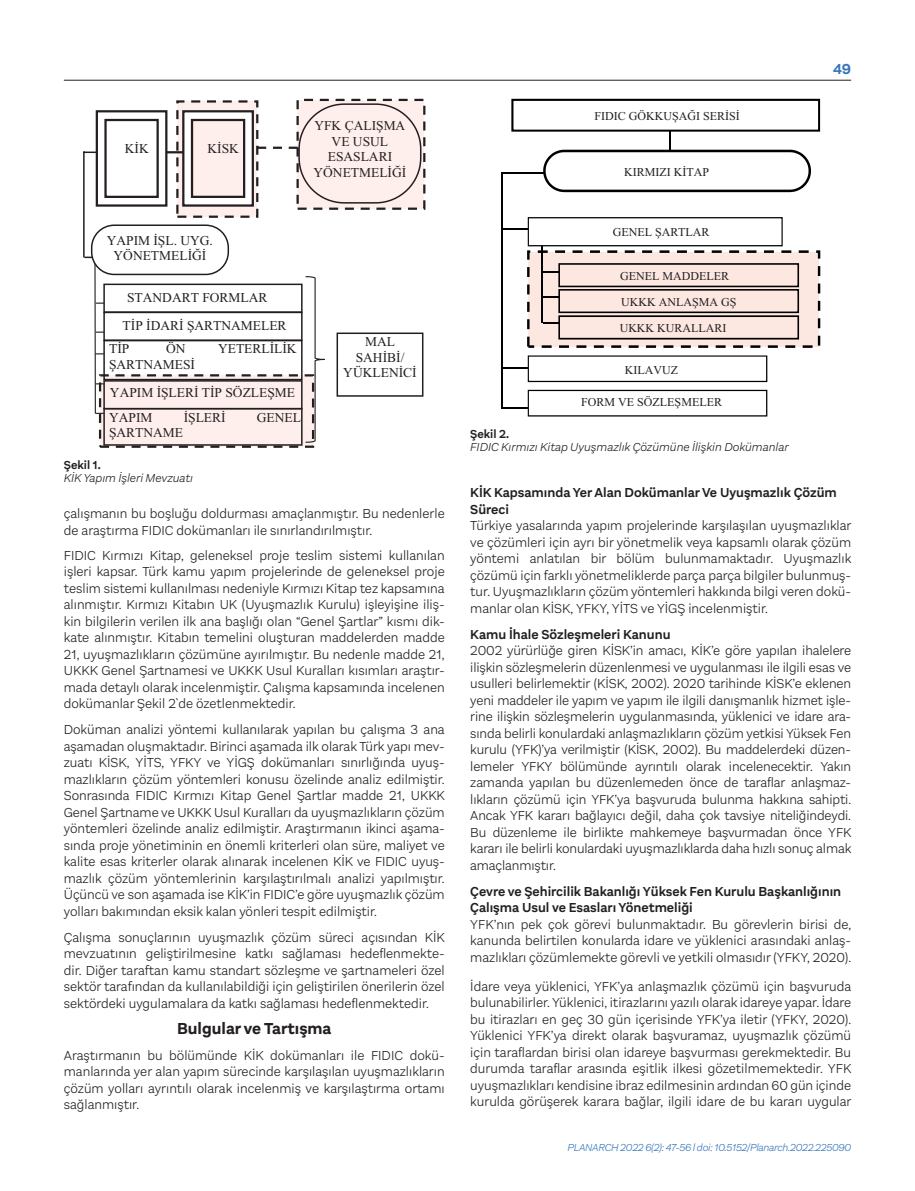
<style>
.page{position:relative;width:915px;height:1191px;background:#fff}
.page>*{position:absolute;margin:0;border:0;box-sizing:border-box;transform-origin:0 0}
.t1{font:700 16.5px "Aestetico";color:#231f20}
.t2{font:700 15px "Aestetico";color:#3876bb}
.t3{font:300 13.5px/16.5px "Aestetico";color:#231f20;text-align:justify}
.t4{font:13.5px/15.5px "Times New Roman";color:#231f20;text-align:center}
.t5{font:600 13.5px/16.5px "Aestetico";color:#231f20}
.t6{font:12px/26.1px "Times New Roman";color:#231f20}
.t7{font:italic 300 12px "Aestetico";color:#231f20}
.t8{font:600 12px "Aestetico";color:#231f20}
.t9{font:italic 300 10.5px "Aestetico";letter-spacing:-.025em;color:#3876bb}
</style>
<div class="page">
<hr style="left:64px;top:80px;width:786px;height:1px;background:#231f20">
<div style="left:100px;top:375px;width:213px;height:72px;background:#feefec"></div>
<div style="left:99px;top:374px;width:215px;height:74px;border:2px dashed #231f20"></div>
<div style="left:297px;top:100px;width:127px;height:109px;background:#feefec"></div>
<div style="left:296px;top:99px;width:129px;height:111px;border:2px dashed #231f20"></div>
<hr style="left:94px;top:250px;width:2px;height:163px;background:#231f20">
<div style="left:92px;top:225px;width:136px;height:49px;background:#fff;border-radius:22px"></div>
<div style="left:91px;top:224px;width:138px;height:51px;border:2px solid #231f20;border-radius:22px"></div>
<svg style="left:96px;top:302px;width:7px;height:2px"></svg>
<div style="left:103px;top:283px;width:199px;height:30px;background:#fff;border:2px solid #231f20"></div>
<div style="left:103px;top:312px;width:199px;height:29px;background:#fff;border:2px solid #231f20"></div>
<svg style="left:96px;top:331px;width:8px;height:2px"></svg>
<div style="left:103px;top:340px;width:199px;height:40px;border:2px solid #231f20"></div>
<div style="left:103px;top:380px;width:199px;height:29px;border:2px solid #231f20"></div>
<div style="left:103px;top:408px;width:199px;height:38px;border:2px solid #231f20"></div>
<div style="left:298px;top:103px;width:123px;height:101px;border:2px solid #231f20;border-radius:45px"></div>
<hr style="left:83px;top:151px;width:2px;height:106px;background:#231f20">
<svg style="left:84px;top:99px;width:216px;height:120px"></svg>
<svg style="left:304px;top:276px;width:21px;height:167px"></svg>
<div style="left:336px;top:332px;width:87px;height:65px;background:#fff;border:2px solid #231f20"></div>
<hr style="left:501px;top:173px;width:1px;height:236px;background:#000001">
<hr style="left:502px;top:172px;width:42px;height:2px;background:#000001">
<hr style="left:503px;top:228px;width:42px;height:2px;background:#000001">
<hr style="left:503px;top:367px;width:42px;height:1px;background:#000001">
<hr style="left:502px;top:407px;width:43px;height:1px;background:#000001">
<svg style="left:527px;top:355px;width:240px;height:27px"></svg>
<svg style="left:527px;top:390px;width:240px;height:26px"></svg>
<svg style="left:527px;top:217px;width:293px;height:131px"></svg>
<svg style="left:511px;top:99px;width:308px;height:93px"></svg>
<p class="t4" style="left:125px;top:140px;width:25px">KİK</p>
<p class="t4" style="left:207px;top:140px;width:33px">KİSK</p>
<p class="t4" style="left:313px;top:118px;width:94px">YFK ÇALIŞMA<br>VE USUL<br>ESASLARI<br>YÖNETMELİĞİ</p>
<p class="t4" style="left:107px;top:233px;width:108px">YAPIM İŞL. UYG.<br>YÖNETMELİĞİ</p>
<p class="t4" style="left:122px;top:283px;width:165px;line-height:27.9px;text-align:left;text-indent:4px">STANDART FORMLAR<br>TİP İDARİ ŞARTNAMELER</p>
<p class="t4" style="left:109px;top:341px;width:22px">TİP</p>
<p class="t4" style="left:166px;top:341px;width:21px">ÖN</p>
<p class="t4" style="left:218px;top:341px;width:80px">YETERLİLİK</p>
<p class="t4" style="left:109px;top:350px;width:187px;line-height:28.2px;text-align:left">ŞARTNAMESİ<br>YAPIM İŞLERİ TİP SÖZLEŞME</p>
<p class="t4" style="left:109px;top:409px;width:45px">YAPIM</p>
<p class="t4" style="left:184px;top:409px;width:43px">İŞLERİ</p>
<p class="t4" style="left:257px;top:409px;width:46px">GENEL</p>
<p class="t4" style="left:109px;top:425px;width:75px">ŞARTNAME</p>
<p class="t8" style="left:64px;top:458px;width:38px">Şekil 1.</p>
<p class="t7" style="left:64px;top:471px;width:131px">KİK Yapım İşleri Mevzuatı</p>
<p class="t4" style="left:343px;top:334px;width:75px">MAL<br>SAHİBİ/<br>YÜKLENİCİ</p>
<p class="t3" style="left:64px;top:505px;width:382px">çalışmanın bu boşluğu doldurması amaçlanmıştır. Bu nedenlerle de araştırma FIDIC dokümanları ile sınırlandırılmıştır.</p>
<p class="t3" style="left:64px;top:547px;width:382px">FIDIC Kırmızı Kitap, geleneksel proje teslim sistemi kullanılan işleri kapsar. Türk kamu yapım projelerinde de geleneksel proje teslim sistemi kullanılması nedeniyle Kırmızı Kitap tez kapsamına alınmıştır. Kırmızı Kitabın UK (Uyuşmazlık Kurulu) işleyişine iliş&shy;kin bilgilerin verilen ilk ana başlığı olan “Genel Şartlar” kısmı dik&shy;kate alınmıştır. Kitabın temelini oluşturan maddelerden madde 21, uyuşmazlıkların çözümüne ayırılmıştır. Bu nedenle madde 21, UKKK Genel Şartnamesi ve UKKK Usul Kuralları kısımları araştır&shy;mada detaylı olarak incelenmiştir. Çalışma kapsamında incelenen dokümanlar Şekil 2`de özetlenmektedir.</p>
<p class="t3" style="left:64px;top:721px;width:382px">Doküman analizi yöntemi kullanılarak yapılan bu çalışma 3 ana aşamadan oluşmaktadır. Birinci aşamada ilk olarak Türk yapı mev&shy;zuatı KİSK, YİTS, YFKY ve YİGŞ dokümanları sınırlığında uyuş&shy;mazlıkların çözüm yöntemleri konusu özelinde analiz edilmiştir.<br>Sonrasında FIDIC Kırmızı Kitap Genel Şartlar madde 21, UKKK Genel Şartname ve UKKK Usul Kuralları da uyuşmazlıkların çözüm yöntemleri özelinde analiz edilmiştir. Araştırmanın ikinci aşama&shy;sında proje yönetiminin en önemli kriterleri olan süre, maliyet ve kalite esas kriterler olarak alınarak incelenen KİK ve FIDIC uyuş&shy;mazlık çözüm yöntemlerinin karşılaştırılmalı analizi yapılmıştır.<br>Üçüncü ve son aşamada ise KİK’in FIDIC’e göre uyuşmazlık çözüm yolları bakımından eksik kalan yönleri tespit edilmiştir.</p>
<p class="t3" style="left:64px;top:928px;width:382px">Çalışma sonuçlarının uyuşmazlık çözüm süreci açısından KİK mevzuatının geliştirilmesine katkı sağlaması hedeflenmekte&shy;dir. Diğer taraftan kamu standart sözleşme ve şartnameleri özel sektör tarafından da kullanılabildiği için geliştirilen önerilerin özel sektördeki uygulamalara da katkı sağlaması hedeflenmektedir.</p>
<p class="t1" style="left:177px;top:1018px;width:156px">Bulgular ve Tartışma</p>
<p class="t3" style="left:64px;top:1046px;width:382px">Araştırmanın bu bölümünde KİK dokümanları ile FIDIC dokü&shy;manlarında yer alan yapım sürecinde karşılaşılan uyuşmazlıkların çözüm yolları ayrıntılı olarak incelenmiş ve karşılaştırma ortamı sağlanmıştır.</p>
<p class="t6" style="left:594px;top:103px;width:147px">FIDIC GÖKKUŞAĞI SERİSİ</p>
<p class="t6" style="left:624px;top:158px;width:86px">KIRMIZI KİTAP</p>
<p class="t6" style="left:612px;top:219px;width:98px">GENEL ŞARTLAR</p>
<p class="t6" style="left:619px;top:263px;width:118px">GENEL MADDELER<br>UKKK ANLAŞMA GŞ<br>UKKK KURALLARI</p>
<p class="t6" style="left:624px;top:357px;width:55px">KILAVUZ</p>
<p class="t6" style="left:581px;top:389px;width:142px">FORM VE SÖZLEŞMELER</p>
<p class="t8" style="left:470px;top:426px;width:40px">Şekil 2.</p>
<p class="t7" style="left:470px;top:440px;width:320px">FIDIC Kırmızı Kitap Uyuşmazlık Çözümüne İlişkin Dokümanlar</p>
<p class="t2" style="left:833px;top:60px;width:19px">49</p>
<p class="t5" style="left:470px;top:485px;width:368px">KİK Kapsamında Yer Alan Dokümanlar Ve Uyuşmazlık Çözüm<br>Süreci</p>
<p class="t3" style="left:470px;top:517px;width:382px">Türkiye yasalarında yapım projelerinde karşılaşılan uyuşmazlıklar ve çözümleri için ayrı bir yönetmelik veya kapsamlı olarak çözüm yöntemi anlatılan bir bölüm bulunmamaktadır. Uyuşmazlık çözümü için farklı yönetmeliklerde parça parça bilgiler bulunmuş&shy;tur. Uyuşmazlıkların çözüm yöntemleri hakkında bilgi veren dokü&shy;manlar olan KİSK, YFKY, YİTS ve YİGŞ incelenmiştir.</p>
<p class="t5" style="left:470px;top:626px;width:202px">Kamu İhale Sözleşmeleri Kanunu</p>
<p class="t3" style="left:470px;top:642px;width:382px">2002 yürürlüğe giren KİSK’in amacı, KİK’e göre yapılan ihalelere ilişkin sözleşmelerin düzenlenmesi ve uygulanması ile ilgili esas ve usulleri belirlemektir (KİSK, 2002). 2020 tarihinde KİSK’e eklenen yeni maddeler ile yapım ve yapım ile ilgili danışmanlık hizmet işle&shy;rine ilişkin sözleşmelerin uygulanmasında, yüklenici ve idare ara&shy;sında belirli konulardaki anlaşmazlıkların çözüm yetkisi Yüksek Fen kurulu (YFK)’ya verilmiştir (KİSK, 2002). Bu maddelerdeki düzen&shy;lemeler YFKY bölümünde ayrıntılı olarak incelenecektir. Yakın zamanda yapılan bu düzenlemeden önce de taraflar anlaşmaz&shy;lıkların çözümü için YFK’ya başvuruda bulunma hakkına sahipti.<br>Ancak YFK kararı bağlayıcı değil, daha çok tavsiye niteliğindeydi.<br>Bu düzenleme ile birlikte mahkemeye başvurmadan önce YFK kararı ile belirli konulardaki uyuşmazlıklarda daha hızlı sonuç almak amaçlanmıştır.</p>
<p class="t5" style="left:470px;top:883px;width:372px">Çevre ve Şehircilik Bakanlığı Yüksek Fen Kurulu Başkanlığının<br>Çalışma Usul ve Esasları Yönetmeliği</p>
<p class="t3" style="left:470px;top:916px;width:382px">YFK’nın pek çok görevi bulunmaktadır. Bu görevlerin birisi de, kanunda belirtilen konularda idare ve yüklenici arasındaki anlaş&shy;mazlıkları çözümlemekte görevli ve yetkili olmasıdır (YFKY, 2020).</p>
<p class="t3" style="left:470px;top:977px;width:382px">İdare veya yüklenici, YFK’ya anlaşmazlık çözümü için başvuruda bulunabilirler. Yüklenici, itirazlarını yazılı olarak idareye yapar. İdare bu itirazları en geç 30 gün içerisinde YFK’ya iletir (YFKY, 2020).<br>Yüklenici YFK’ya direkt olarak başvuramaz, uyuşmazlık çözümü için taraflardan birisi olan idareye başvurması gerekmektedir. Bu durumda taraflar arasında eşitlik ilkesi gözetilmemektedir. YFK uyuşmazlıkları kendisine ibraz edilmesinin ardından 60 gün içinde kurulda görüşerek karara bağlar, ilgili idare de bu kararı uygular</p>
<p class="t9" style="left:567px;top:1141px;width:285px">PLANARCH 2022 6(2): 47-56 l doi: 10.5152/Planarch.2022.225090</p>
</div>
